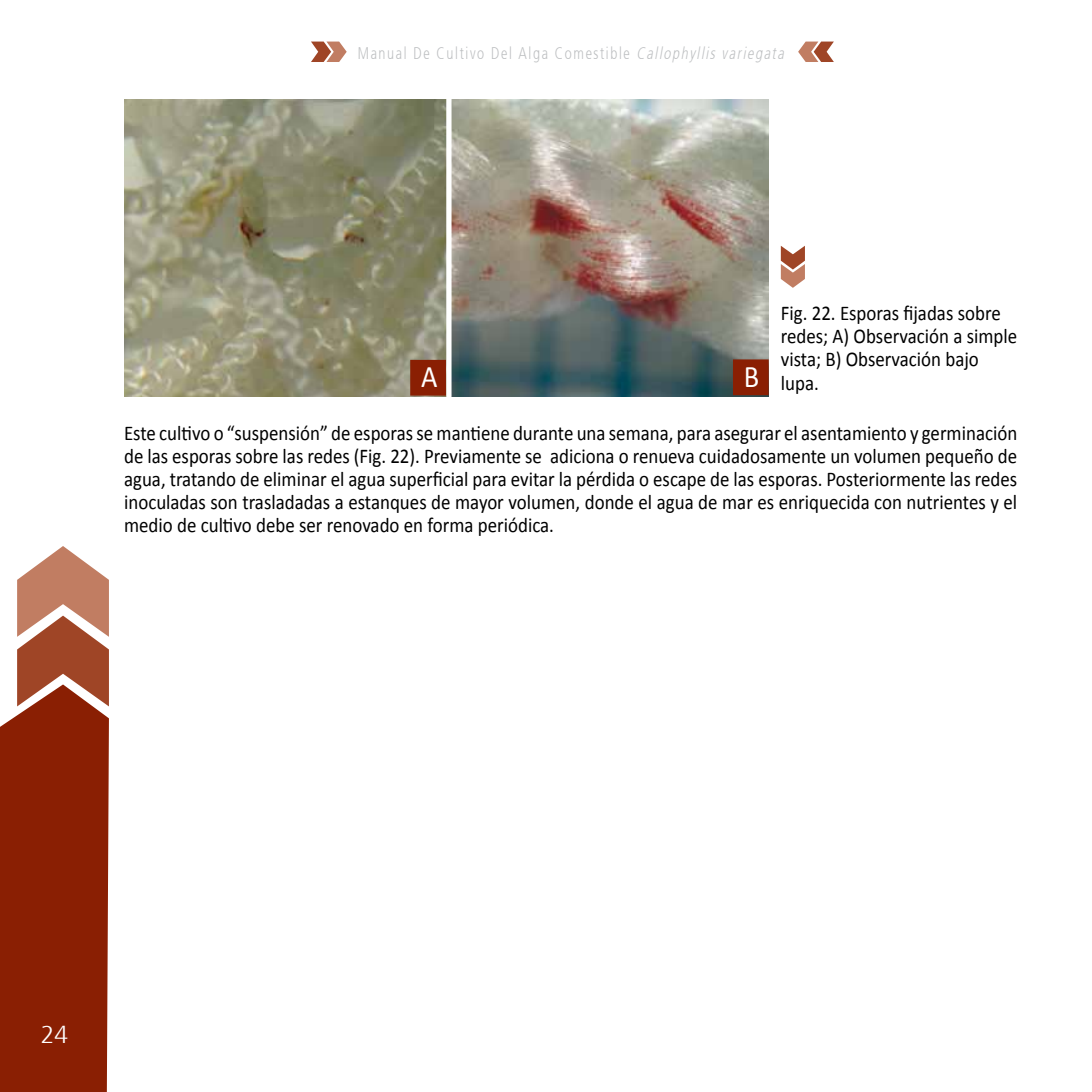
<style>
.page{position:relative;width:1092px;height:1092px;background:#fff}
.page>*{position:absolute;margin:0;border:0;box-sizing:border-box;transform-origin:0 0}
.t1{font:31.5px "Calibri";color:#fff;scale:.9 1}
.t2{font:300 24.5px "Frutiger 45";color:#fff}
.t3{font:21px/23.1px "Calibri";color:#000;text-align:justify;scale:.9 1}
.t4{font:300 16.8px "Frutiger 45";letter-spacing:.13em;color:#bcbec0;scale:.75 1}
.s1{font-style:italic}
.s2{font-size:31.5px;color:#fff}
</style>
<div class="page">
<svg style="left:0;top:546px;width:109px;height:545px;background:#9e452c"></svg>
<svg style="left:311px;top:42px;width:35px;height:20px"></svg>
<svg style="left:798px;top:42px;width:35px;height:20px"></svg>
<img style="left:451px;top:99px;width:317px;height:297px">
<img style="left:124px;top:99px;width:322px;height:298px">
<div style="left:410px;top:360px;width:36px;height:35px;background:#8a1f03"></div>
<div style="left:733px;top:359px;width:35px;height:36px;background:#8a1f03"></div>
<svg style="left:780px;top:246px;width:24px;height:42px"></svg>
<p class="t4" style="left:358px;top:43px;width:574px">Manual De Cultivo Del Alga Comestible <span class="s1">Callophyllis variegata</span></p>
<p class="t3" style="left:780px;top:302px;width:264px;text-align:left">Fig. 22. Esporas fijadas sobre redes; A) Observación a simple vista; B) Observación bajo</p>
<h1 class="t1" style="left:421px;top:356px;width:20px">A</h1>
<p class="t3" style="left:743px;top:371px;width:85px"><span class="s2">B</span> lupa.</p>
<p class="t3" style="left:124px;top:421px;width:993px">Este cultivo o “suspensión” de esporas se mantiene durante una semana, para asegurar el asentamiento y germinación de las esporas sobre las redes (Fig. 22). Previamente se adiciona o renueva cuidadosamente un volumen pequeño de agua, tratando de eliminar el agua superficial para evitar la pérdida o escape de las esporas. Posteriormente las redes inoculadas son trasladadas a estanques de mayor volumen, donde el agua de mar es enriquecida con nutrientes y el medio de cultivo debe ser renovado en forma periódica.</p>
<p class="t2" style="left:41px;top:1020px;width:29px">24</p>
</div>
